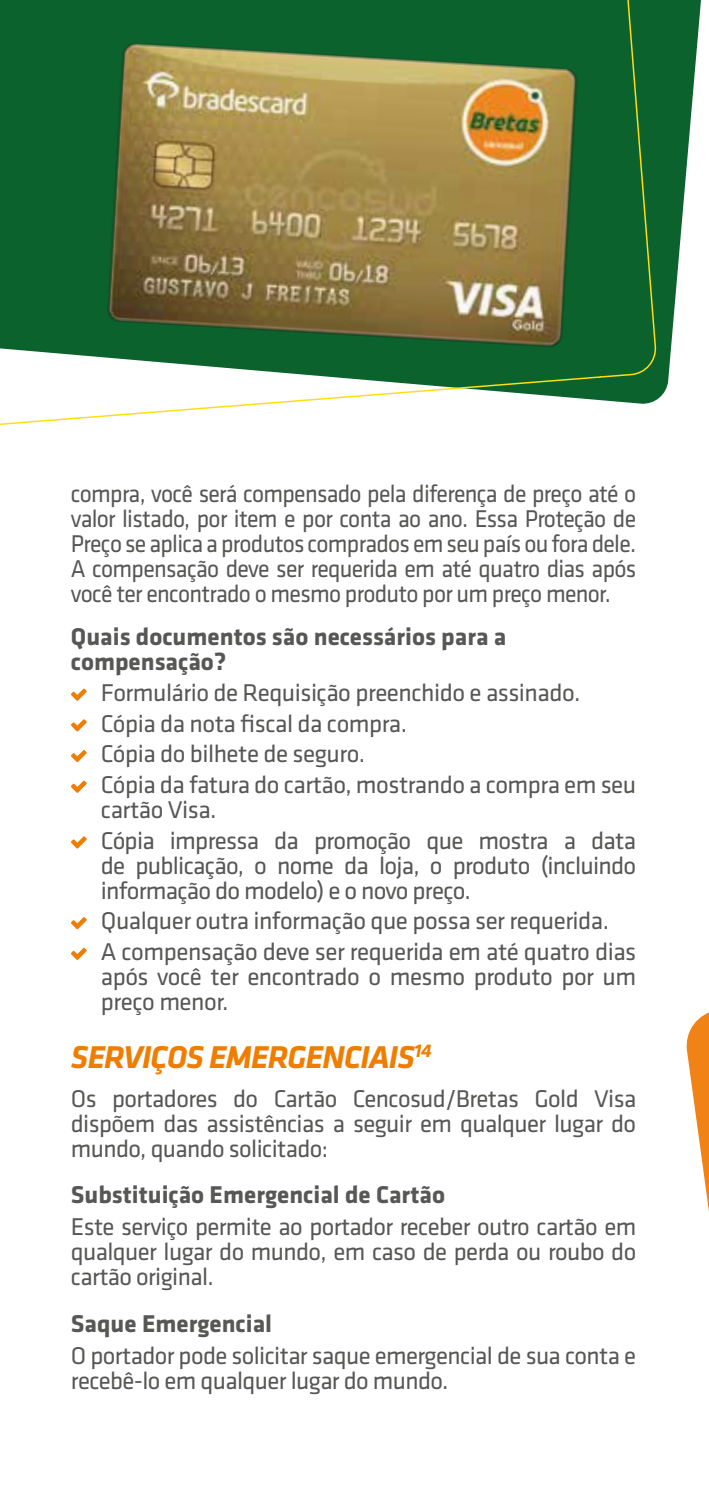
<style>
.page{position:relative;width:709px;height:1489px;background:#fff}
.page>*{position:absolute;margin:0;border:0;box-sizing:border-box;transform-origin:0 0}
.t1{font:italic 700 32.75px "Klavika";letter-spacing:-.025em;color:#ef7d00}
.t2{font:25.25px/25px "Klavika CH";letter-spacing:-.025em;color:#575756}
.t3{font:25.25px/25px "Klavika CH";letter-spacing:-.025em;color:#575756;text-align:justify;scale:.95 1}
.t4{font:700 25.25px/25px "Klavika";color:#575756}
</style>
<div class="page">
<svg style="left:657px;top:0;width:44px;height:400px;fill:#0b622d"></svg>
<svg style="left:686px;top:1012px;width:23px;height:199px"></svg>
<svg style="left:71px;top:688px;width:16px;height:13px"></svg>
<svg style="left:71px;top:719px;width:16px;height:12px"></svg>
<svg style="left:71px;top:750px;width:16px;height:12px"></svg>
<svg style="left:71px;top:780px;width:16px;height:13px"></svg>
<svg style="left:71px;top:836px;width:16px;height:12px"></svg>
<svg style="left:71px;top:917px;width:16px;height:12px"></svg>
<svg style="left:71px;top:947px;width:16px;height:13px"></svg>
<svg style="left:0;top:0;width:657px;height:425px"></svg>
<img style="left:105px;top:40px;width:473px;height:312px">
<p class="t3" style="left:71px;top:480px;width:596px">compra, você será compensado pela diferença de preço até o valor listado, por item e por conta ao ano. Essa Proteção de Preço se aplica a produtos comprados em seu país ou fora dele.<br>A compensação deve ser requerida em até quatro dias após você ter encontrado o mesmo produto por um preço menor.</p>
<p class="t4" style="left:71px;top:624px;width:437px">Quais documentos são necessários para a compensação?</p>
<p class="t2" style="left:101px;top:676px;width:537px;line-height:30.8px">Formulário de Requisição preenchido e assinado.<br>Cópia da nota fiscal da compra.<br>Cópia do bilhete de seguro.<br>Cópia da fatura do cartão, mostrando a compra em seu</p>
<p class="t2" style="left:101px;top:793px;width:537px;line-height:30.8px">cartão Visa.<br>Cópia impressa da promoção que mostra a data</p>
<p class="t2" style="left:101px;top:851px;width:537px">de publicação, o nome da loja, o produto (incluindo informação do modelo) e o novo preço.</p>
<p class="t2" style="left:101px;top:904px;width:537px;line-height:30.8px">Qualquer outra informação que possa ser requerida.<br>A compensação deve ser requerida em até quatro dias</p>
<p class="t2" style="left:101px;top:963px;width:537px">após você ter encontrado o mesmo produto por um preço menor.</p>
<p class="t1" style="left:71px;top:1038px;width:362px">SERVIÇOS EMERGENCIAIS<sup>14</sup></p>
<p class="t2" style="left:71px;top:1085px;width:567px;text-align:justify">Os portadores do Cartão Cencosud/Bretas Gold Visa dispõem das assistências a seguir em qualquer lugar do mundo, quando solicitado:</p>
<p class="t4" style="left:71px;top:1182px;width:376px">Substituição Emergencial de Cartão</p>
<p class="t2" style="left:71px;top:1213px;width:567px;text-align:justify">Este serviço permite ao portador receber outro cartão em qualquer lugar do mundo, em caso de perda ou roubo do cartão original.</p>
<p class="t4" style="left:71px;top:1310px;width:203px">Saque Emergencial</p>
<p class="t2" style="left:71px;top:1341px;width:567px">O portador pode solicitar saque emergencial de sua conta e recebê-lo em qualquer lugar do mundo.</p>
</div>
